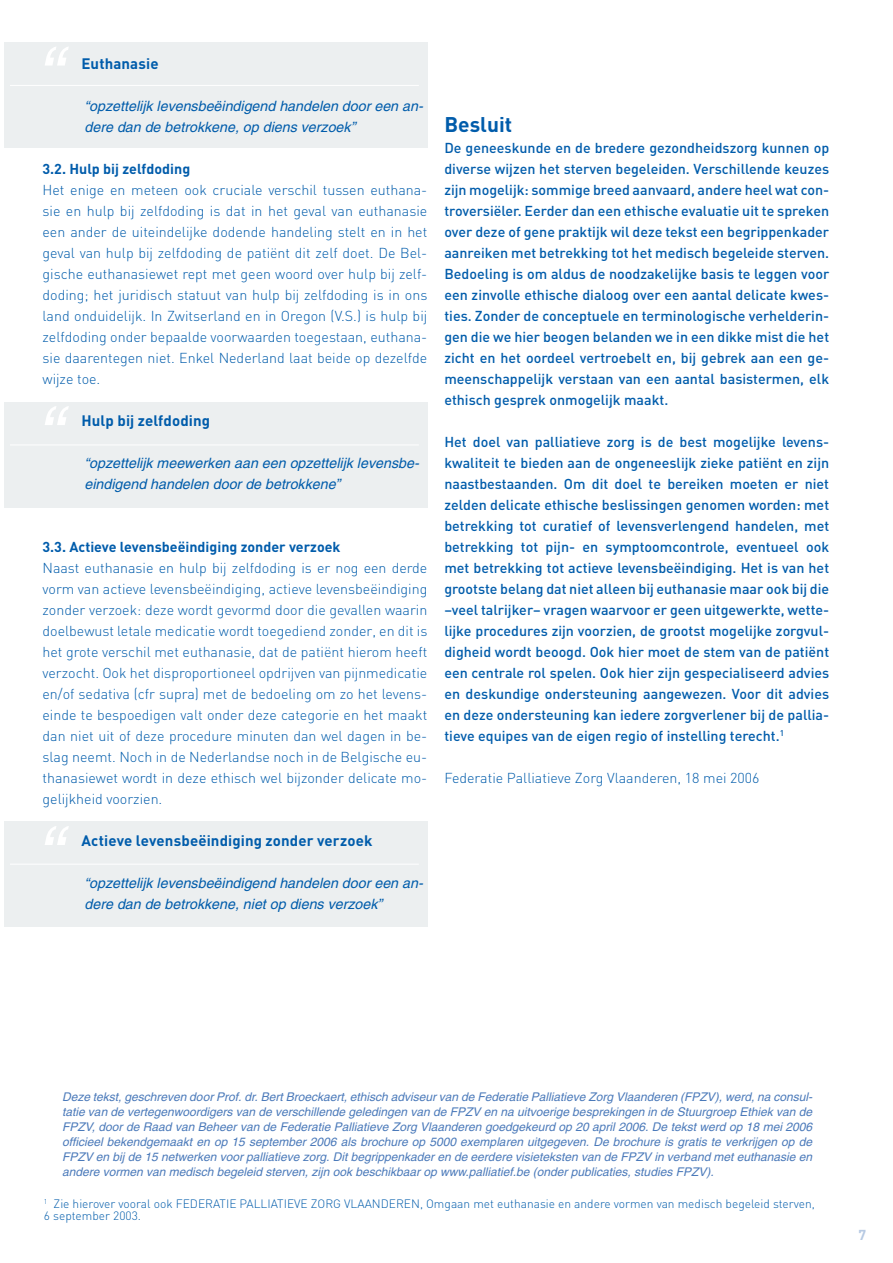
<style>
.page{position:relative;width:893px;height:1263px;background:#fff}
.page>*{position:absolute;margin:0;border:0;box-sizing:border-box;transform-origin:0 0}
.t1{font:700 21px "DIN";color:#005cab}
.t2{font:700 15px "DIN";letter-spacing:.005em;color:#005cab}
.t3{font:500 14.25px/21px "DIN";color:#005cab;text-align:justify}
.t4{font:300 14.25px/21px "DIN";color:#005cab;text-align:justify}
.t5{font:italic 14.25px/21px "Helvetica";color:#005cab}
.t6{font:700 14.25px "DIN";color:#005cab}
.t7{font:italic 12px/15px "Helvetica";color:#4b7aba;text-align:justify}
.t8{font:300 12px/12px "DIN";color:#005cab}
</style>
<div class="page">
<div style="left:4px;top:821px;width:423px;height:106px;background:#eceff0"></div>
<hr style="left:10px;top:864px;width:409px;height:1px;background:#fff">
<div style="left:4px;top:402px;width:423px;height:106px;background:#eceff0"></div>
<hr style="left:10px;top:445px;width:409px;height:1px;background:#fff">
<div style="left:4px;top:42px;width:423px;height:106px;background:#eceff0"></div>
<hr style="left:10px;top:85px;width:409px;height:1px;background:#fff">
<p class="t2" style="left:82px;top:54px;width:79px">Euthanasie</p>
<p class="t5" style="left:85px;top:95px;width:340px">“opzettelijk levensbeëindigend handelen door een an&shy;dere dan de betrokkene, op diens verzoek”</p>
<p class="t6" style="left:43px;top:159px;width:149px">3.2. Hulp bij zelfdoding</p>
<p class="t4" style="left:43px;top:179px;width:386px">Het enige en meteen ook cruciale verschil tussen euthana&shy;sie en hulp bij zelfdoding is dat in het geval van euthanasie een ander de uiteindelijke dodende handeling stelt en in het geval van hulp bij zelfdoding de patiënt dit zelf doet. De Bel&shy;gische euthanasiewet rept met geen woord over hulp bij zelf&shy;doding; het juridisch statuut van hulp bij zelfdoding is in ons land onduidelijk. In Zwitserland en in Oregon (V.S.) is hulp bij zelfdoding onder bepaalde voorwaarden toegestaan, euthana&shy;sie daarentegen niet. Enkel Nederland laat beide op dezelfde wijze toe.</p>
<p class="t2" style="left:82px;top:411px;width:130px">Hulp bij zelfdoding</p>
<p class="t5" style="left:85px;top:452px;width:336px">“opzettelijk meewerken aan een opzettelijk levensbe&shy;ëindigend handelen door de betrokkene”</p>
<p class="t6" style="left:43px;top:537px;width:299px">3.3. Actieve levensbeëindiging zonder verzoek</p>
<p class="t4" style="left:43px;top:557px;width:386px">Naast euthanasie en hulp bij zelfdoding is er nog een derde vorm van actieve levensbeëindiging, actieve levensbeëindiging zonder verzoek: deze wordt gevormd door die gevallen waarin doelbewust letale medicatie wordt toegediend zonder, en dit is het grote verschil met euthanasie, dat de patiënt hierom heeft verzocht. Ook het disproportioneel opdrijven van pijnmedicatie en/of sedativa (cfr supra) met de bedoeling om zo het levens&shy;einde te bespoedigen valt onder deze categorie en het maakt dan niet uit of deze procedure minuten dan wel dagen in be&shy;slag neemt. Noch in de Nederlandse noch in de Belgische eu&shy;thanasiewet wordt in deze ethisch wel bijzonder delicate mo&shy;gelijkheid voorzien.</p>
<p class="t2" style="left:82px;top:831px;width:292px">Actieve levensbeëindiging zonder verzoek</p>
<p class="t5" style="left:85px;top:872px;width:340px">“opzettelijk levensbeëindigend handelen door een an&shy;dere dan de betrokkene, niet op diens verzoek”</p>
<h1 class="t1" style="left:444px;top:111px;width:69px">Besluit</h1>
<p class="t3" style="left:444px;top:137px;width:386px">De geneeskunde en de bredere gezondheidszorg kunnen op diverse wijzen het sterven begeleiden. Verschillende keuzes zijn mogelijk: sommige breed aanvaard, andere heel wat con&shy;troversiëler. Eerder dan een ethische evaluatie uit te spreken over deze of gene praktijk wil deze tekst een begrippenkader aanreiken met betrekking tot het medisch begeleide sterven.<br>Bedoeling is om aldus de noodzakelijke basis te leggen voor een zinvolle ethische dialoog over een aantal delicate kwes&shy;ties. Zonder de conceptuele en terminologische verhelderin&shy;gen die we hier beogen belanden we in een dikke mist die het zicht en het oordeel vertroebelt en, bij gebrek aan een ge&shy;meenschappelijk verstaan van een aantal basistermen, elk ethisch gesprek onmogelijk maakt.</p>
<p class="t3" style="left:444px;top:431px;width:386px">Het doel van palliatieve zorg is de best mogelijke levens&shy;kwaliteit te bieden aan de ongeneeslijk zieke patiënt en zijn naastbestaanden. Om dit doel te bereiken moeten er niet zelden delicate ethische beslissingen genomen worden: met betrekking tot curatief of levensverlengend handelen, met betrekking tot pijn- en symptoomcontrole, eventueel ook met betrekking tot actieve levensbeëindiging. Het is van het grootste belang dat niet alleen bij euthanasie maar ook bij die –veel talrijker– vragen waarvoor er geen uitgewerkte, wette&shy;lijke procedures zijn voorzien, de grootst mogelijke zorgvul&shy;digheid wordt beoogd. Ook hier moet de stem van de patiënt een centrale rol spelen. Ook hier zijn gespecialiseerd advies en deskundige ondersteuning aangewezen. Voor dit advies en deze ondersteuning kan iedere zorgverlener bij de pallia&shy;tieve equipes van de eigen regio of instelling terecht.<sup>1</sup></p>
<p class="t4" style="left:444px;top:767px;width:317px">Federatie Palliatieve Zorg Vlaanderen, 18 mei 2006</p>
<p class="t7" style="left:62px;top:1089px;width:752px">Deze tekst, geschreven door Prof. dr. Bert Broeckaert, ethisch adviseur van de Federatie Palliatieve Zorg Vlaanderen (FPZV), werd, na consul&shy;tatie van de vertegenwoordigers van de verschillende geledingen van de FPZV en na uitvoerige besprekingen in de Stuurgroep Ethiek van de FPZV, door de Raad van Beheer van de Federatie Palliatieve Zorg Vlaanderen goedgekeurd op 20 april 2006. De tekst werd op 18 mei 2006 officieel bekendgemaakt en op 15 september 2006 als brochure op 5000 exemplaren uitgegeven. De brochure is gratis te verkrijgen op de FPZV en bij de 15 netwerken voor palliatieve zorg. Dit begrippenkader en de eerdere visieteksten van de FPZV in verband met euthanasie en andere vormen van medisch begeleid sterven, zijn ook beschikbaar op www.palliatief.be (onder publicaties, studies FPZV).</p>
<p class="t8" style="left:44px;top:1197px;width:772px"><sup>1</sup> Zie hierover vooral ook FEDERATIE PALLIATIEVE ZORG VLAANDEREN, Omgaan met euthanasie en andere vormen van medisch begeleid sterven,<br>6 september 2003.</p>
</div>
